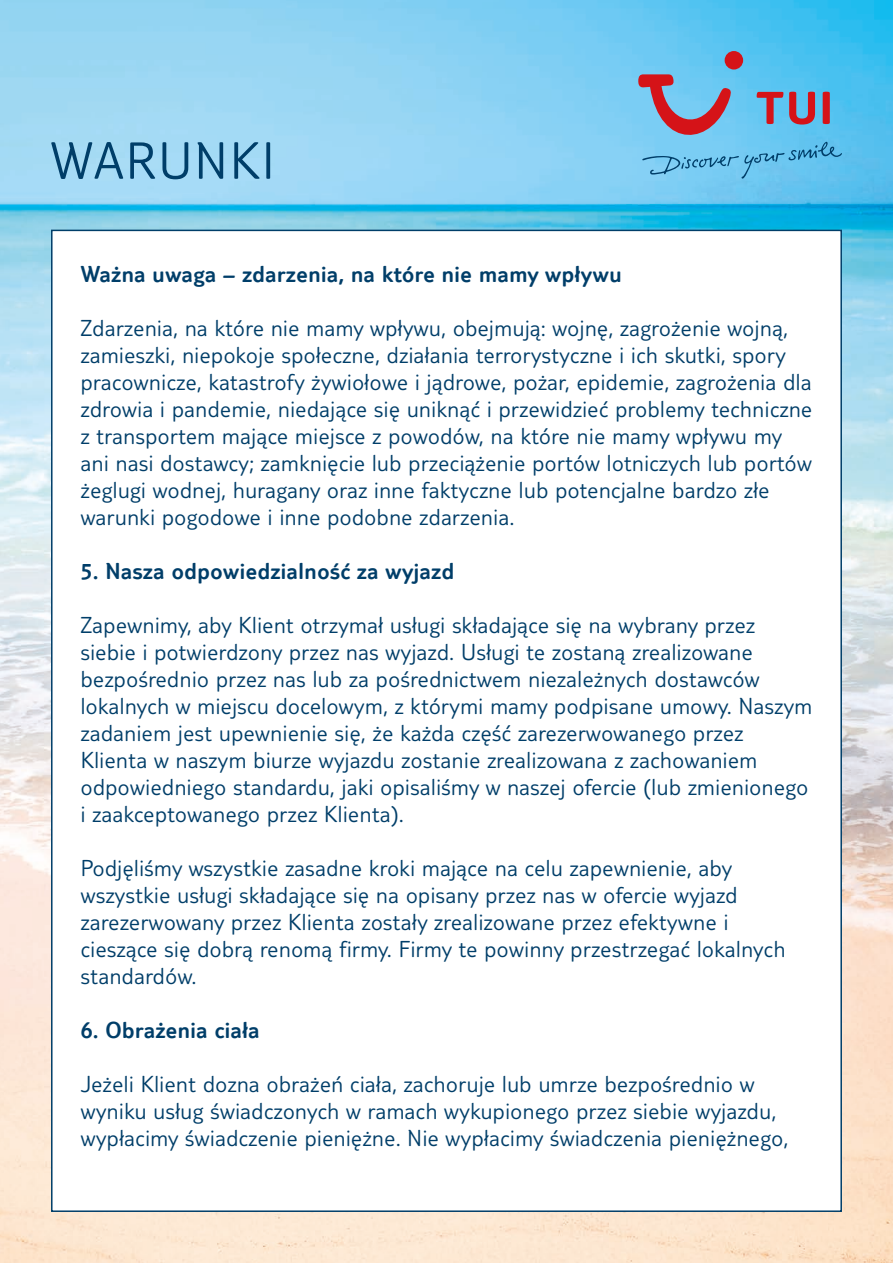
<style>
.page{position:relative;width:893px;height:1263px;background:#fff}
.page>*{position:absolute;margin:0;border:0;box-sizing:border-box;transform-origin:0 0}
.t1{font:300 54px "TUI Type";letter-spacing:.045em;color:#003e69}
.t2{font:300 24px/27px "TUI Type";letter-spacing:.025em;color:#003e69}
.t3{font:300 24px "TUI Type";letter-spacing:.025em;color:#003e69}
</style>
<div class="page">
<img style="left:0;top:0;width:893px;height:1263px">
<div style="left:725px;top:51px;width:18px;height:19px;background:#d51318;border-radius:50%"></div>
<svg style="left:638px;top:74px;width:204px;height:105px;background:#76abcf"></svg>
<div style="left:51px;top:230px;width:791px;height:982px;background:#fff;border:2px solid #003e69"></div>
<h1 class="t1" style="left:51px;top:130px;width:225px">WARUNKI</h1>
<p class="t3" style="left:81px;top:260px;width:542px">Ważna uwaga – zdarzenia, na które nie mamy wpływu</p>
<p class="t2" style="left:81px;top:314px;width:733px">Zdarzenia, na które nie mamy wpływu, obejmują: wojnę, zagrożenie wojną, zamieszki, niepokoje społeczne, działania terrorystyczne i ich skutki, spory pracownicze, katastrofy żywiołowe i jądrowe, pożar, epidemie, zagrożenia dla zdrowia i pandemie, niedające się uniknąć i przewidzieć problemy techniczne z transportem mające miejsce z powodów, na które nie mamy wpływu my ani nasi dostawcy; zamknięcie lub przeciążenie portów lotniczych lub portów żeglugi wodnej, huragany oraz inne faktyczne lub potencjalne bardzo złe warunki pogodowe i inne podobne zdarzenia.</p>
<p class="t3" style="left:81px;top:557px;width:375px">5. Nasza odpowiedzialność za wyjazd</p>
<p class="t2" style="left:81px;top:611px;width:733px">Zapewnimy, aby Klient otrzymał usługi składające się na wybrany przez siebie i potwierdzony przez nas wyjazd. Usługi te zostaną zrealizowane bezpośrednio przez nas lub za pośrednictwem niezależnych dostawców lokalnych w miejscu docelowym, z którymi mamy podpisane umowy. Naszym zadaniem jest upewnienie się, że każda część zarezerwowanego przez Klienta w naszym biurze wyjazdu zostanie zrealizowana z zachowaniem odpowiedniego standardu, jaki opisaliśmy w naszej ofercie (lub zmienionego i zaakceptowanego przez Klienta).</p>
<p class="t2" style="left:81px;top:854px;width:706px">Podjęliśmy wszystkie zasadne kroki mające na celu zapewnienie, aby wszystkie usługi składające się na opisany przez nas w ofercie wyjazd zarezerwowany przez Klienta zostały zrealizowane przez efektywne i cieszące się dobrą renomą firmy. Firmy te powinny przestrzegać lokalnych standardów.</p>
<p class="t3" style="left:81px;top:1016px;width:180px">6. Obrażenia ciała</p>
<p class="t2" style="left:81px;top:1070px;width:709px">Jeżeli Klient dozna obrażeń ciała, zachoruje lub umrze bezpośrednio w wyniku usług świadczonych w ramach wykupionego przez siebie wyjazdu, wypłacimy świadczenie pieniężne. Nie wypłacimy świadczenia pieniężnego,</p>
</div>
